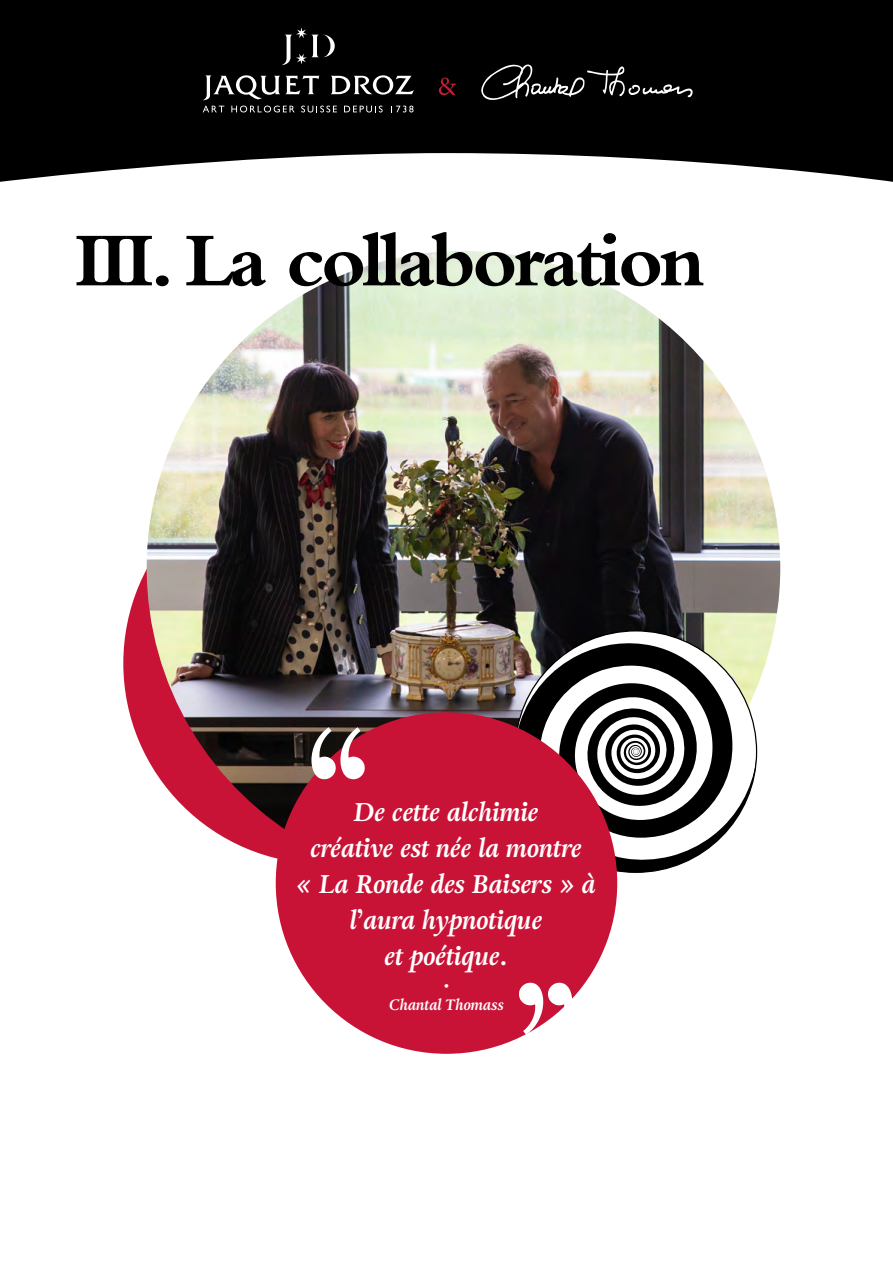
<style>
.page{position:relative;width:893px;height:1263px;background:#fff}
.page>*{position:absolute;margin:0;border:0;box-sizing:border-box;transform-origin:0 0}
.t1{font:700 79.5px "Bembo";letter-spacing:-.05em;color:#000}
.t2{font:italic 700 25.5px/36px "Adriane Text";color:#fff;text-align:center}
.t3{font:italic 700 15px "Adriane Text";color:#fff}
.t4{font:300 15px "Gill Sans CE";color:#fff}
</style>
<div class="page">
<svg style="left:0;top:0;width:893px;height:182px;background:#1d1d1d"></svg>
<svg style="left:282px;top:27px;width:53px;height:38px;background:#2c2c2c"></svg>
<svg style="left:203px;top:75px;width:116px;height:25px"></svg>
<svg style="left:331px;top:75px;width:83px;height:20px"></svg>
<svg style="left:203px;top:106px;width:21px;height:6px"></svg>
<svg style="left:231px;top:106px;width:64px;height:6px"></svg>
<svg style="left:301px;top:106px;width:36px;height:6px"></svg>
<svg style="left:344px;top:106px;width:39px;height:6px"></svg>
<svg style="left:391px;top:106px;width:22px;height:6px"></svg>
<svg style="left:481px;top:63px;width:212px;height:37px;background:#232323"></svg>
<svg style="left:439px;top:78px;width:17px;height:17px"></svg>
<div style="left:123px;top:462px;width:402px;height:402px;background:#c81336;border-radius:50%"></div>
<img style="left:147px;top:251px;width:633px;height:593px">
<svg style="left:515px;top:640px;width:241px;height:232px"></svg>
<div style="left:276px;top:712px;width:341px;height:342px;background:#c81336;border-radius:50%"></div>
<svg style="left:311px;top:727px;width:54px;height:52px"></svg>
<svg style="left:519px;top:983px;width:53px;height:52px"></svg>
<h1 class="t1" style="left:75px;top:212px;width:632px">III. La collaboration</h1>
<p class="t2" style="left:296px;top:794px;width:301px">De cette alchimie<br>créative est née la montre<br>« La Ronde des Baisers » à l’aura hypnotique<br>et poétique.</p>
<p class="t4" style="left:443px;top:977px;width:9px">•</p>
<p class="t3" style="left:389px;top:994px;width:116px">Chantal Thomass</p>
</div>
